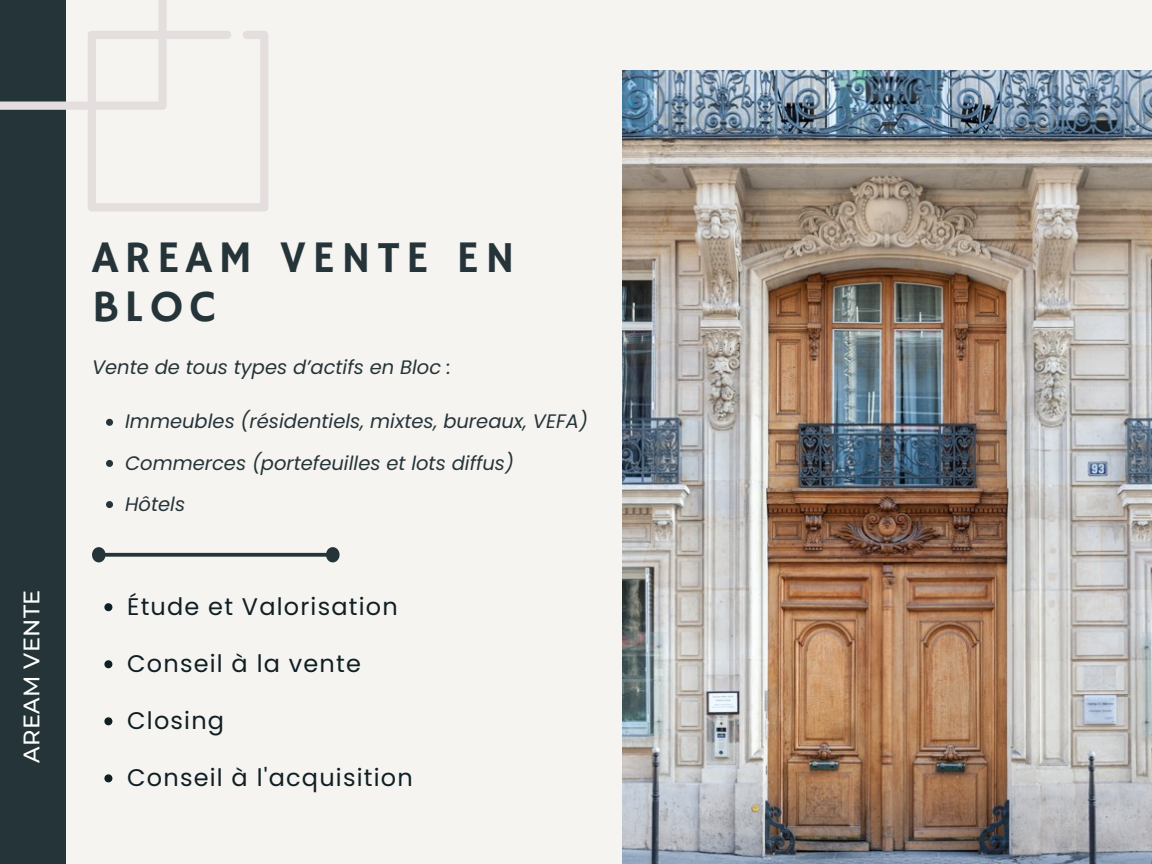
<style>
.page{position:relative;width:1152px;height:864px;background:#f6f4f1}
.page>*{position:absolute;margin:0;border:0;box-sizing:border-box;transform-origin:0 0}
.t1{font:45px/49.5px "Hammersmith One";letter-spacing:.14em;color:#253439}
.t2{font:24px "Poppins";letter-spacing:.05em;color:#101f24}
.t3{font:500 22.35px "Montserrat";letter-spacing:.02em;color:#fff}
.t4{font:italic 19.5px/41.1px "Poppins";color:#253439}
</style>
<div class="page">
<img style="left:622px;top:71px;width:530px;height:793px">
<div style="left:0;top:0;width:65px;height:864px;background:#253439"></div>
<svg style="left:0;top:0;width:268px;height:211px"></svg>
<svg style="left:104px;top:603px;width:8px;height:8px"></svg>
<svg style="left:104px;top:660px;width:8px;height:8px"></svg>
<svg style="left:104px;top:717px;width:8px;height:8px"></svg>
<svg style="left:104px;top:774px;width:8px;height:8px"></svg>
<svg style="left:106px;top:419px;width:7px;height:7px"></svg>
<svg style="left:106px;top:460px;width:7px;height:7px"></svg>
<svg style="left:106px;top:501px;width:7px;height:7px"></svg>
<svg style="left:108px;top:553px;width:215px;height:4px"></svg>
<svg style="left:92px;top:547px;width:16px;height:16px"></svg>
<svg style="left:323px;top:547px;width:17px;height:16px"></svg>
<p class="t3" style="left:18px;top:763px;width:175px;rotate:-90deg">AREAM VENTE</p>
<h1 class="t1" style="left:92px;top:234px;width:424px">AREAM VENTE EN<br>BLOC</h1>
<p class="t4" style="left:92px;top:347px;width:361px">Vente de tous types d’actifs en Bloc :</p>
<p class="t4" style="left:125px;top:401px;width:464px">Immeubles (résidentiels, mixtes, bureaux, VEFA)<br>Commerces (portefeuilles et lots diffus)<br>Hôtels</p>
<p class="t2" style="left:127px;top:590px;width:272px">Étude et Valorisation</p>
<p class="t2" style="left:127px;top:647px;width:235px">Conseil à la vente</p>
<p class="t2" style="left:127px;top:704px;width:98px">Closing</p>
<p class="t2" style="left:127px;top:761px;width:287px">Conseil à l'acquisition</p>
</div>
